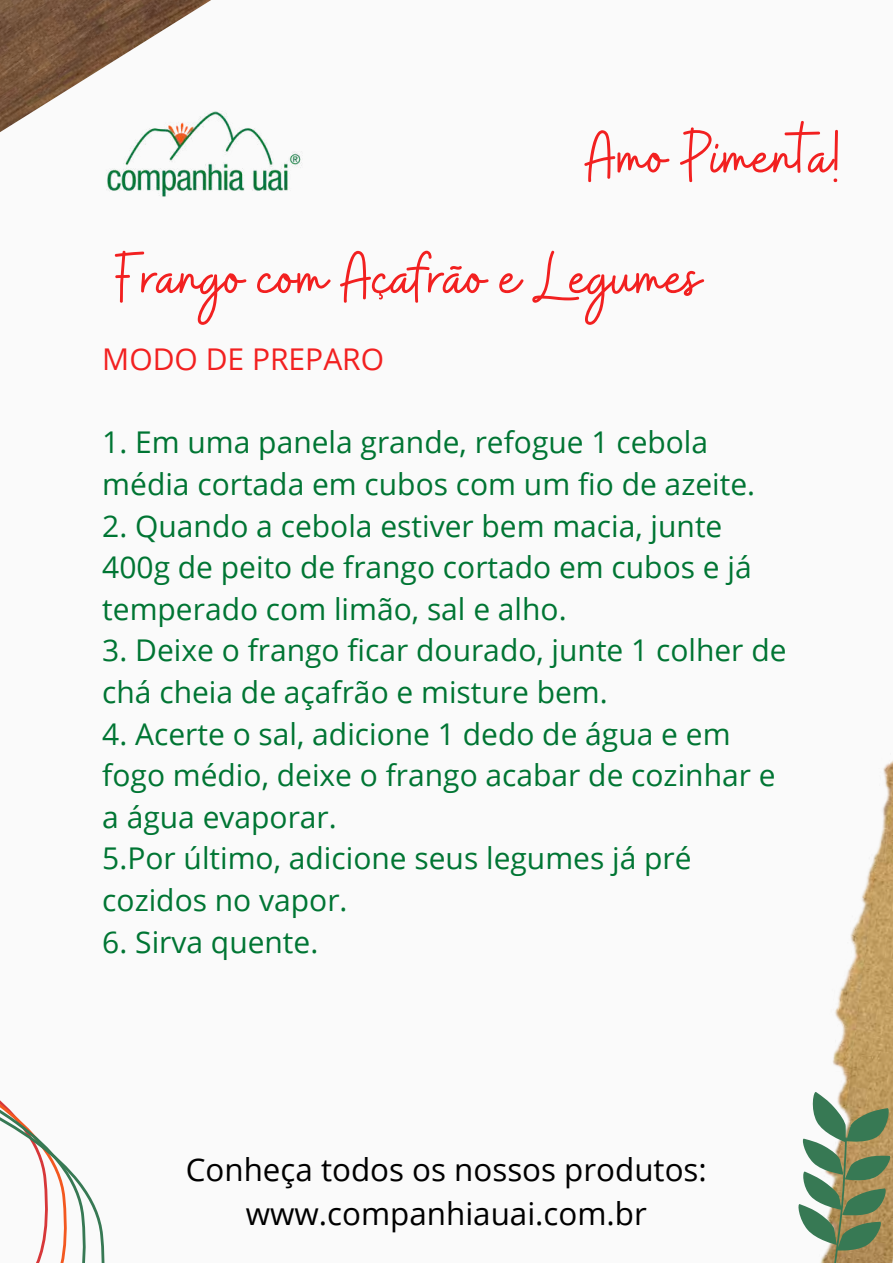
<style>
.page{position:relative;width:893px;height:1264px;background:#fff}
.page>*{position:absolute;margin:0;border:0;box-sizing:border-box;transform-origin:0 0}
.t1{font:72.3px/120.6px "Buffalo";color:#f22020}
.t2{font:31.35px/43.8px "Open Sans";color:#000;text-align:center}
.t3{font:30px/41.5px "Open Sans";color:#007533}
.t4{font:30px "Open Sans";color:#f22020}
</style>
<div class="page">
<div style="left:0;top:0;width:892px;height:1262px;background:#fafafa"></div>
<img style="left:106px;top:151px;width:196px;height:46px">
<img style="left:832px;top:761px;width:60px;height:329px">
<img style="left:0;top:0;width:272px;height:163px">
<svg style="left:798px;top:1090px;width:94px;height:172px"></svg>
<svg style="left:0;top:1100px;width:105px;height:162px"></svg>
<h1 class="t1" style="left:115px;top:100px;width:726px;text-indent:471px">Amo Pimenta!<br>Frango com Açafrão e Legumes</h1>
<p class="t4" style="left:102px;top:338px;width:283px">MODO DE PREPARO</p>
<p class="t3" style="left:102px;top:421px;width:654px">1. Em uma panela grande, refogue 1 cebola média cortada em cubos com um fio de azeite.</p>
<p class="t3" style="left:102px;top:504px;width:651px">2. Quando a cebola estiver bem macia, junte<br>400g de peito de frango cortado em cubos e já temperado com limão, sal e alho.</p>
<p class="t3" style="left:102px;top:629px;width:685px">3. Deixe o frango ficar dourado, junte 1 colher de chá cheia de açafrão e misture bem.</p>
<p class="t3" style="left:102px;top:712px;width:674px">4. Acerte o sal, adicione 1 dedo de água e em fogo médio, deixe o frango acabar de cozinhar e a água evaporar.<br>5.Por último, adicione seus legumes já pré cozidos no vapor.</p>
<p class="t3" style="left:102px;top:920px;width:217px">6. Sirva quente.</p>
<p class="t2" style="left:186px;top:1146px;width:522px">Conheça todos os nossos produtos: www.companhiauai.com.br</p>
</div>
